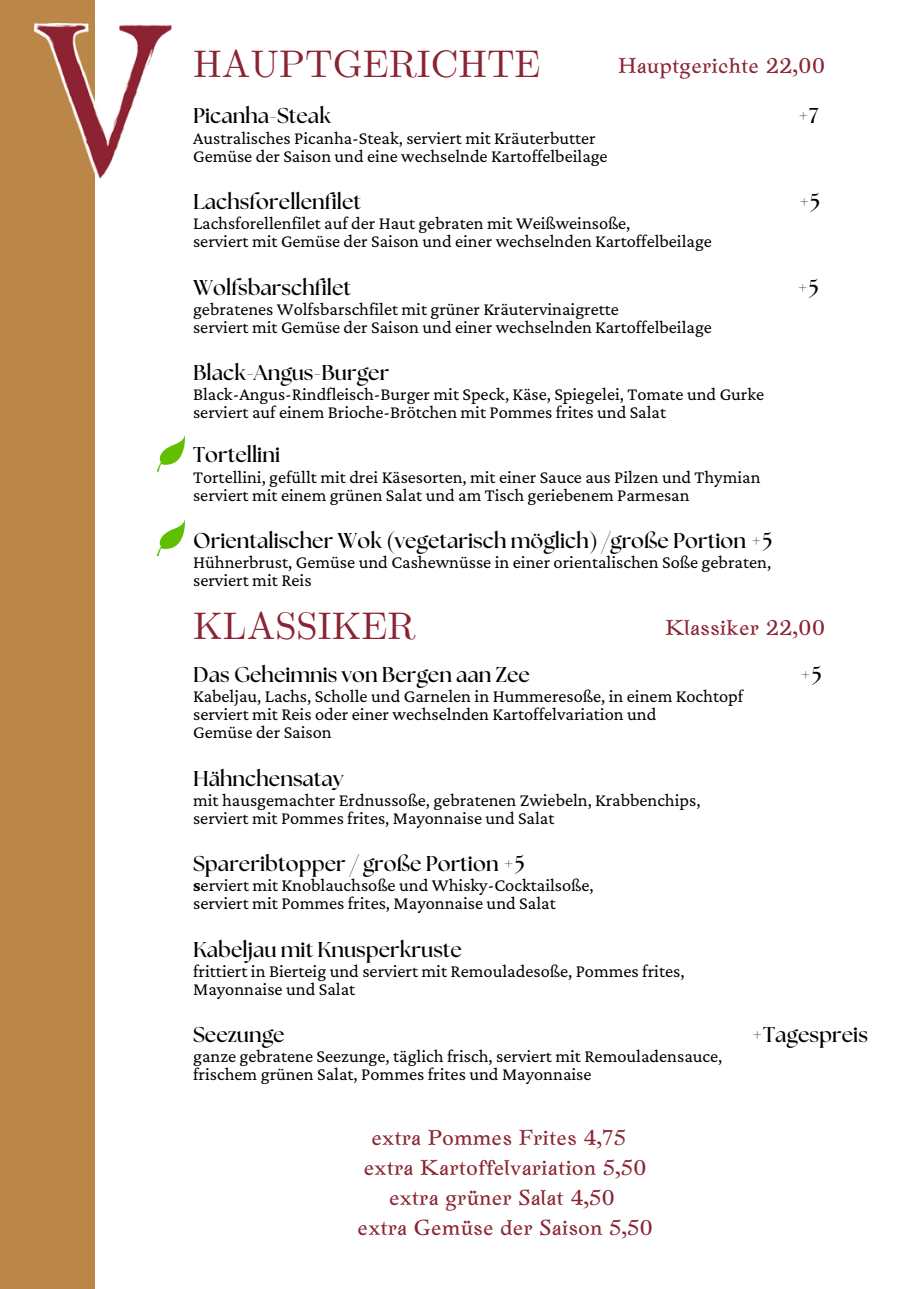
<style>
.page{position:relative;width:918px;height:1289px;background:#fff}
.page>*{position:absolute;margin:0;border:0;box-sizing:border-box;transform-origin:0 0}
.t1{font:38.25px "CMU Serif";color:#8a2332}
.t2{font:700 21.45px "The Seasons";color:#000}
.t3{font:21.45px/29.8px "Zenaida";color:#8a2332;text-align:center}
.t4{font:18.3px/18px "Crimson Pro";color:#000}
.s1{font-weight:700}
</style>
<div class="page">
<div style="left:0;top:0;width:95px;height:1288px;background:#ba8748"></div>
<img style="left:34px;top:23px;width:137px;height:156px">
<svg style="left:157px;top:435px;width:28px;height:36px"></svg>
<svg style="left:156px;top:519px;width:29px;height:37px"></svg>
<p class="t1" style="left:193px;top:41px;width:349px">HAUPTGERICHTE</p>
<p class="t3" style="left:618px;top:50px;width:209px">Hauptgerichte 22,00</p>
<p class="t2" style="left:193px;top:106px;width:139px">Picanha-Steak</p>
<p class="t2" style="left:798px;top:106px;width:22px">+7</p>
<p class="t4" style="left:193px;top:128px;width:404px">Australisches Picanha-Steak, serviert mit Kräuterbutter</p>
<p class="t4" style="left:193px;top:146px;width:416px">Gemüse der Saison und eine wechselnde Kartoffelbeilage</p>
<h2 class="t2" style="left:193px;top:192px;width:170px">Lachsforellenfilet</h2>
<h2 class="t2" style="left:798px;top:192px;width:24px">+5</h2>
<p class="t4" style="left:193px;top:214px;width:439px">Lachsforellenfilet auf der Haut gebraten mit Weißweinsoße,</p>
<p class="t4" style="left:193px;top:232px;width:520px">serviert mit Gemüse der Saison und einer wechselnden Kartoffelbeilage</p>
<p class="t2" style="left:193px;top:277px;width:160px">Wolfsbarschfilet</p>
<p class="t2" style="left:797px;top:277px;width:24px">+5</p>
<p class="t4" style="left:193px;top:299px;width:427px">gebratenes Wolfsbarschfilet mit grüner Kräutervinaigrette</p>
<p class="t4" style="left:193px;top:317px;width:520px">serviert mit Gemüse der Saison und einer wechselnden Kartoffelbeilage</p>
<p class="t2" style="left:193px;top:363px;width:198px">Black-Angus-Burger</p>
<p class="t4" style="left:193px;top:385px;width:573px">Black-Angus-Rindfleisch-Burger mit Speck, Käse, Spiegelei, Tomate und Gurke</p>
<p class="t4" style="left:193px;top:403px;width:474px">serviert auf einem Brioche-Brötchen mit Pommes frites und Salat</p>
<p class="t2" style="left:193px;top:445px;width:89px">Tortellini</p>
<p class="t4" style="left:193px;top:467px;width:569px">Tortellini, gefüllt mit drei Käsesorten, mit einer Sauce aus Pilzen und Thymian</p>
<p class="t4" style="left:193px;top:485px;width:498px">serviert mit einem grünen Salat und am Tisch geriebenem Parmesan</p>
<p class="t2" style="left:193px;top:530px;width:581px">Orientalischer Wok (vegetarisch möglich) /große Portion +5</p>
<p class="t4" style="left:193px;top:552px;width:580px">Hühnerbrust, Gemüse und Cashewnüsse in einer orientalischen Soße gebraten, serviert mit Reis</p>
<p class="t1" style="left:193px;top:603px;width:224px">KLASSIKER</p>
<p class="t2" style="left:193px;top:664px;width:338px">Das Geheimnis von Bergen aan Zee</p>
<p class="t2" style="left:800px;top:664px;width:24px">+5</p>
<p class="t4" style="left:193px;top:687px;width:552px">Kabeljau, Lachs, Scholle und Garnelen in Hummeresoße, in einem Kochtopf</p>
<p class="t4" style="left:193px;top:705px;width:465px">serviert mit Reis oder einer wechselnden Kartoffelvariation und</p>
<h2 class="t4" style="left:193px;top:723px;width:140px">Gemüse der Saison</h2>
<p class="t2" style="left:193px;top:768px;width:152px">Hähnchensatay</p>
<p class="t4" style="left:193px;top:790px;width:509px">mit hausgemachter Erdnussoße, gebratenen Zwiebeln, Krabbenchips,</p>
<p class="t4" style="left:193px;top:808px;width:363px">serviert mit Pommes frites, Mayonnaise und Salat</p>
<p class="t2" style="left:193px;top:853px;width:334px">Spareribtopper / große Portion +5</p>
<p class="t4" style="left:193px;top:876px;width:402px"><span class="s1">s</span>erviert mit Knoblauchsoße und Whisky-Cocktailsoße,</p>
<p class="t4" style="left:193px;top:894px;width:364px">serviert mit Pommes frites, Mayonnaise und Salat</p>
<p class="t2" style="left:193px;top:939px;width:270px">Kabeljau mit Knusperkruste</p>
<p class="t4" style="left:193px;top:961px;width:493px">frittiert in Bierteig und serviert mit Remouladesoße, Pommes frites,</p>
<p class="t4" style="left:193px;top:979px;width:164px">Mayonnaise und Salat</p>
<p class="t2" style="left:193px;top:1024px;width:93px">Seezunge</p>
<p class="t2" style="left:751px;top:1024px;width:118px">+Tagespreis</p>
<p class="t4" style="left:193px;top:1047px;width:531px">ganze gebratene Seezunge, täglich frisch, serviert mit Remouladensauce,</p>
<p class="t4" style="left:193px;top:1065px;width:400px">frischem grünen Salat, Pommes frites und Mayonnaise</p>
<p class="t3" style="left:665px;top:613px;width:161px">Klassiker 22,00</p>
<p class="t3" style="left:358px;top:1122px;width:297px">extra Pommes Frites 4,75 extra Kartoffelvariation 5,50 extra grüner Salat 4,50<br>extra Gemüse der Saison 5,50</p>
</div>
